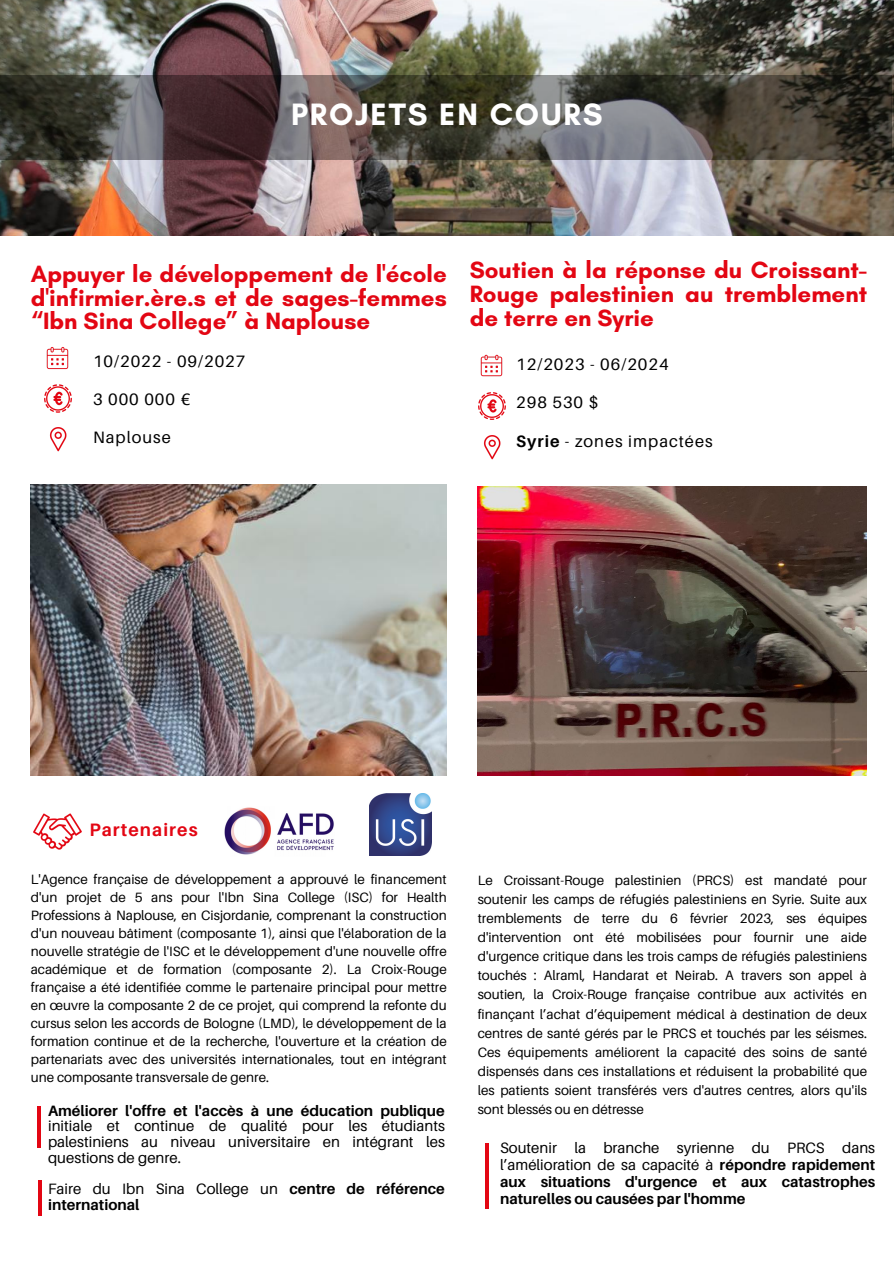
<style>
.page{position:relative;width:894px;height:1264px;background:#fff}
.page>*{position:absolute;margin:0;border:0;box-sizing:border-box;transform-origin:0 0}
.t1{font:700 31.5px "Glacial Indifference";letter-spacing:.06em;color:#fff}
.t2{font:700 24px/23.7px "Glacial Indifference";color:#e30613;text-align:justify}
.t3{font:700 18px "Aileron";letter-spacing:.06em;color:#e30613}
.t4{font:16.5px "Aileron";letter-spacing:.06em;color:#000}
.t5{font:700 15px/16.8px "Aileron";color:#000}
.t6{font:15px/15.8px "Aileron";color:#000;text-align:justify}
.t7{font:13.5px/19.2px "Aileron";color:#000;text-align:justify}
.s1{font-weight:700}
.s2{font-weight:400}
</style>
<div class="page">
<img style="left:0;top:0;width:893px;height:235px">
<svg style="left:0;top:76px;width:891px;height:84px;background:#4e4843"></svg>
<hr style="left:38px;top:1106px;width:3px;height:42px;background:#e30613">
<img style="left:224px;top:807px;width:110px;height:48px">
<img style="left:33px;top:813px;width:49px;height:37px">
<hr style="left:38px;top:1180px;width:3px;height:35px;background:#e30613">
<img style="left:31px;top:484px;width:415px;height:291px">
<img style="left:369px;top:793px;width:62px;height:62px">
<hr style="left:485px;top:1143px;width:3px;height:65px;background:#e30613">
<img style="left:480px;top:354px;width:23px;height:23px">
<img style="left:484px;top:435px;width:17px;height:25px">
<img style="left:478px;top:392px;width:28px;height:28px">
<img style="left:477px;top:486px;width:389px;height:289px">
<img style="left:46px;top:347px;width:23px;height:23px">
<img style="left:50px;top:427px;width:17px;height:25px">
<img style="left:44px;top:384px;width:28px;height:29px">
<h4 class="t1" style="left:291px;top:95px;width:313px">PROJETS EN COURS</h4>
<p class="t2" style="left:31px;top:262px;width:417px">Appuyer le développement de l'école d'infirmier.ère.s et de sages-femmes “Ibn Sina College” à Naplouse</p>
<h2 class="t4" style="left:93px;top:350px;width:154px">10/2022 - 09/2027</h2>
<p class="t4" style="left:93px;top:389px;width:99px">3 000 000 €</p>
<p class="t4" style="left:93px;top:427px;width:79px">Naplouse</p>
<p class="t2" style="left:469px;top:258px;width:399px">Soutien à la réponse du Croissant-Rouge palestinien au tremblement de terre en Syrie</p>
<p class="t4" style="left:516px;top:354px;width:154px">12/2023 - 06/2024</p>
<h5 class="t4" style="left:516px;top:392px;width:83px">298 530 $</h5>
<h5 class="t4" style="left:516px;top:431px;width:198px"><span class="s1">Syrie</span> - zones impactées</h5>
<h4 class="t3" style="left:89px;top:818px;width:110px">Partenaires</h4>
<h4 class="t7" style="left:31px;top:870px;width:417px;line-height:18px">L'Agence française de développement a approuvé le financement d'un projet de 5 ans pour l'Ibn Sina College (ISC) for Health Professions à Naplouse, en Cisjordanie, comprenant la construction d'un nouveau bâtiment (composante 1), ainsi que l'élaboration de la nouvelle stratégie de l'ISC et le développement d'une nouvelle offre académique et de formation (composante 2). La Croix-Rouge française a été identifiée comme le partenaire principal pour mettre en œuvre la composante 2 de ce projet, qui comprend la refonte du cursus selon les accords de Bologne (LMD), le développement de la formation continue et de la recherche, l'ouverture et la création de partenariats avec des universités internationales, tout en intégrant une composante transversale de genre.</h4>
<h3 class="t7" style="left:477px;top:870px;width:391px">Le Croissant-Rouge palestinien (PRCS) est mandaté pour soutenir les camps de réfugiés palestiniens en Syrie. Suite aux tremblements de terre du 6 février 2023, ses équipes d'intervention ont été mobilisées pour fournir une aide d'urgence critique dans les trois camps de réfugiés palestiniens touchés : Alraml, Handarat et Neirab. A travers son appel à soutien, la Croix-Rouge française contribue aux activités en finançant l’achat d’équipement médical à destination de deux centres de santé gérés par le PRCS et touchés par les séismes.<br>Ces équipements améliorent la capacité des soins de santé dispensés dans ces installations et réduisent la probabilité que les patients soient transférés vers d'autres centres, alors qu'ils sont blessés ou en détresse</h3>
<p class="t5" style="left:500px;top:1139px;width:376px;text-align:justify"><span class="s2">Soutenir la branche syrienne du PRCS dans l’amélioration de sa capacité à</span> répondre rapidement aux situations d'urgence et aux catastrophes naturelles ou causées par l'homme</p>
<p class="t6" style="left:48px;top:1102px;width:398px"><span class="s1">Améliorer l'offre et l'accès à une éducation publique </span>initiale et continue de qualité pour les étudiants palestiniens au niveau universitaire en intégrant les questions de genre.</p>
<p class="t5" style="left:48px;top:1180px;width:398px;line-height:15.8px"><span class="s2">Faire du Ibn Sina College un</span> centre de référence international</p>
</div>
